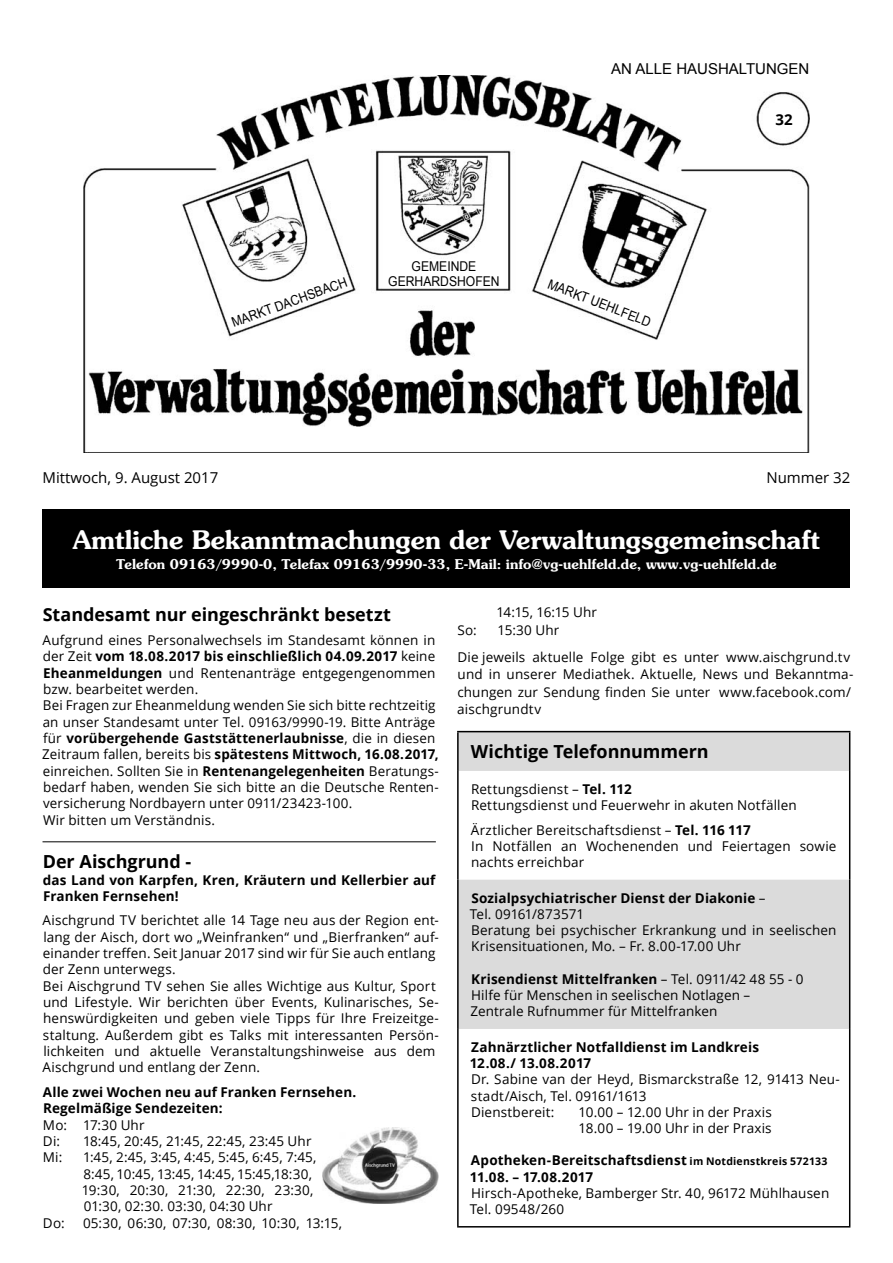
<style>
.page{position:relative;width:893px;height:1263px;background:#fff}
.page>*{position:absolute;margin:0;border:0;box-sizing:border-box;transform-origin:0 0}
.t1{font:600 25.5px "Souvenir";color:#fff}
.t2{font:700 18px "Open Sans";color:#000}
.t3{font:15px "Open Sans";color:#000}
.t4{font:15px "Arial";color:#000}
.t5{font:700 15px "Open Sans";color:#000}
.t6{font:13.5px/16.4px "Open Sans";letter-spacing:.01em;color:#000}
.t7{font:700 13.5px/16.4px "Open Sans";letter-spacing:.01em;color:#000}
.t8{font:600 13.5px "Souvenir";color:#fff}
.t9{font:13.5px/15px "Arial";color:#000;text-align:center;scale:.9 1}
.t10{font:13.5px "Open Sans";letter-spacing:-.04em;color:#000}
.s1{font-weight:700}
.s2{font-size:10.5px}
</style>
<div class="page">
<img style="left:84px;top:75px;width:725px;height:378px">
<div style="left:43px;top:509px;width:807px;height:78px;background:#000"></div>
<img style="left:323px;top:1128px;width:115px;height:75px">
<hr style="left:43px;top:841px;width:393px;height:1px;background:#000">
<svg style="left:459px;top:732px;width:390px;height:297px;fill:#dbdbdb"></svg>
<hr style="left:457px;top:731px;width:393px;height:1px;background:#000">
<hr style="left:457px;top:732px;width:2px;height:39px;background:#000">
<hr style="left:849px;top:732px;width:1px;height:39px;background:#000">
<hr style="left:457px;top:771px;width:2px;height:109px;background:#000">
<hr style="left:849px;top:771px;width:1px;height:109px;background:#000">
<hr style="left:457px;top:880px;width:2px;height:149px;background:#000">
<hr style="left:849px;top:880px;width:1px;height:149px;background:#000">
<hr style="left:457px;top:1029px;width:2px;height:197px;background:#000">
<hr style="left:849px;top:1029px;width:1px;height:197px;background:#000">
<hr style="left:457px;top:1226px;width:393px;height:1px;background:#000">
<p class="t4" style="left:611px;top:60px;width:200px">AN ALLE HAUSHALTUNGEN</p>
<p class="t9" style="left:388px;top:259px;width:125px">GEMEINDE<br>GERHARDSHOFEN</p>
<p class="t9" style="left:230px;top:316px;width:137px;rotate:-20deg">MARKT DACHSBACH</p>
<p class="t9" style="left:551px;top:276px;width:123px;rotate:21deg">MARKT UEHLFELD</p>
<p class="t5" style="left:776px;top:109px;width:19px">32</p>
<p class="t3" style="left:43px;top:467px;width:177px">Mittwoch, 9. August 2017</p>
<p class="t3" style="left:766px;top:467px;width:86px">Nummer 32</p>
<h1 class="t1" style="left:73px;top:526px;width:749px">Amtliche Bekanntmachungen der Verwaltungsgemeinschaft</h1>
<p class="t8" style="left:116px;top:557px;width:662px">Telefon 09163/9990-0, Telefax 09163/9990-33, E-Mail: info@vg-uehlfeld.de, www.vg-uehlfeld.de</p>
<h2 class="t2" style="left:43px;top:601px;width:349px">Standesamt nur eingeschränkt besetzt</h2>
<p class="t6" style="left:42px;top:632px;width:398px">Aufgrund eines Personalwechsels im Standesamt können in der Zeit <span class="s1">vom 18.08.2017 bis einschließlich 04.09.2017</span> keine <span class="s1">Eheanmeldungen</span> und Rentenanträge entgegengenommen bzw. bearbeitet werden.<br>Bei Fragen zur Eheanmeldung wenden Sie sich bitte rechtzeitig an unser Standesamt unter Tel. 09163/9990-19. Bitte Anträge für <span class="s1">vorübergehende Gaststättenerlaubnisse</span>, die in diesen Zeitraum fallen, bereits bis <span class="s1">spätestens Mittwoch, 16.08.2017, </span>einreichen. Sollten Sie in <span class="s1">Rentenangelegenheiten</span> Beratungs&shy;bedarf haben, wenden Sie sich bitte an die Deutsche Renten&shy;versicherung Nordbayern unter 0911/23423-100.<br>Wir bitten um Verständnis.</p>
<h2 class="t2" style="left:43px;top:849px;width:150px">Der Aischgrund -</h2>
<p class="t7" style="left:43px;top:871px;width:394px">das Land von Karpfen, Kren, Kräutern und Kellerbier auf<br>Franken Fernsehen!</p>
<p class="t6" style="left:43px;top:912px;width:398px">Aischgrund TV berichtet alle 14 Tage neu aus der Region ent&shy;lang der Aisch, dort wo „Weinfranken“ und „Bierfranken“ auf&shy;einander treffen. Seit Januar 2017 sind wir für Sie auch entlang der Zenn unterwegs.<br>Bei Aischgrund TV sehen Sie alles Wichtige aus Kultur, Sport und Lifestyle. Wir berichten über Events, Kulinarisches, Se&shy;henswürdigkeiten und geben viele Tipps für Ihre Freizeitge&shy;staltung. Außerdem gibt es Talks mit interessanten Persön&shy;lichkeiten und aktuelle Veranstaltungshinweise aus dem Aischgrund und entlang der Zenn.</p>
<p class="t7" style="left:43px;top:1083px;width:315px">Alle zwei Wochen neu auf Franken Fernsehen.<br>Regelmäßige Sendezeiten:</p>
<p class="t6" style="left:43px;top:1116px;width:103px">Mo: 17:30 Uhr<br>Di:</p>
<p class="t6" style="left:83px;top:1132px;width:230px">18:45, 20:45, 21:45, 22:45, 23:45 Uhr</p>
<p class="t6" style="left:43px;top:1149px;width:21px">Mi:</p>
<p class="t6" style="left:82px;top:1149px;width:236px">1:45, 2:45, 3:45, 4:45, 5:45, 6:45, 7:45, 8:45, 10:45, 13:45, 14:45, 15:45,18:30, 19:30, 20:30, 21:30, 22:30, 23:30, 01:30, 02:30. 03:30, 04:30 Uhr</p>
<p class="t6" style="left:43px;top:1214px;width:23px">Do:</p>
<p class="t6" style="left:83px;top:1214px;width:260px">05:30, 06:30, 07:30, 08:30, 10:30, 13:15,</p>
<p class="t10" style="left:496px;top:603px;width:102px">14:15, 16:15 Uhr</p>
<p class="t6" style="left:458px;top:616px;width:394px;line-height:27px;text-indent:40px">15:30 Uhr<br>Die jeweils aktuelle Folge gibt es unter www.aischgrund.tv</p>
<p class="t6" style="left:457px;top:665px;width:398px;line-height:17.5px">und in unserer Mediathek. Aktuelle, News und Bekanntma&shy;chungen zur Sendung finden Sie unter www.facebook.com/ aischgrundtv</p>
<h2 class="t2" style="left:471px;top:739px;width:239px">Wichtige Telefonnummern</h2>
<p class="t6" style="left:471px;top:781px;width:327px">Rettungsdienst – <span class="s1">Tel. 112<br></span>Rettungsdienst und Feuerwehr in akuten Notfällen</p>
<p class="t6" style="left:471px;top:821px;width:367px">Ärztlicher Bereitschaftsdienst – <span class="s1">Tel. 116 117<br></span>In Notfällen an Wochenenden und Feiertagen sowie nachts erreichbar</p>
<p class="t6" style="left:470px;top:889px;width:368px"><span class="s1">Sozialpsychiatrischer Dienst der Diakonie</span> –<br>Tel. 09161/873571<br>Beratung bei psychischer Erkrankung und in seelischen Krisensituationen, Mo. – Fr. 8.00-17.00 Uhr</p>
<p class="t6" style="left:470px;top:970px;width:335px"><span class="s1">Krisendienst Mittelfranken</span> – Tel. 0911/42 48 55 - 0<br>Hilfe für Menschen in seelischen Notlagen –<br>Zentrale Rufnummer für Mittelfranken</p>
<p class="t7" style="left:470px;top:1039px;width:291px">Zahnärztlicher Notfalldienst im Landkreis<br>12.08./ 13.08.2017</p>
<p class="t6" style="left:471px;top:1071px;width:371px">Dr. Sabine van der Heyd, Bismarckstraße 12, 91413 Neu&shy;stadt/Aisch, Tel. 09161/1613<br>Dienstbereit:</p>
<p class="t6" style="left:457px;top:621px;width:21px">So:</p>
<p class="t6" style="left:579px;top:1103px;width:195px">10.00 – 12.00 Uhr in der Praxis<br>18.00 – 19.00 Uhr in der Praxis</p>
<p class="t7" style="left:470px;top:1152px;width:359px">Apotheken-Bereitschaftsdienst <span class="s2">im Notdienstkreis 572133<br></span>11.08. – 17.08.2017</p>
<p class="t6" style="left:470px;top:1184px;width:361px">Hirsch-Apotheke, Bamberger Str. 40, 96172 Mühlhausen<br>Tel. 09548/260</p>
</div>
